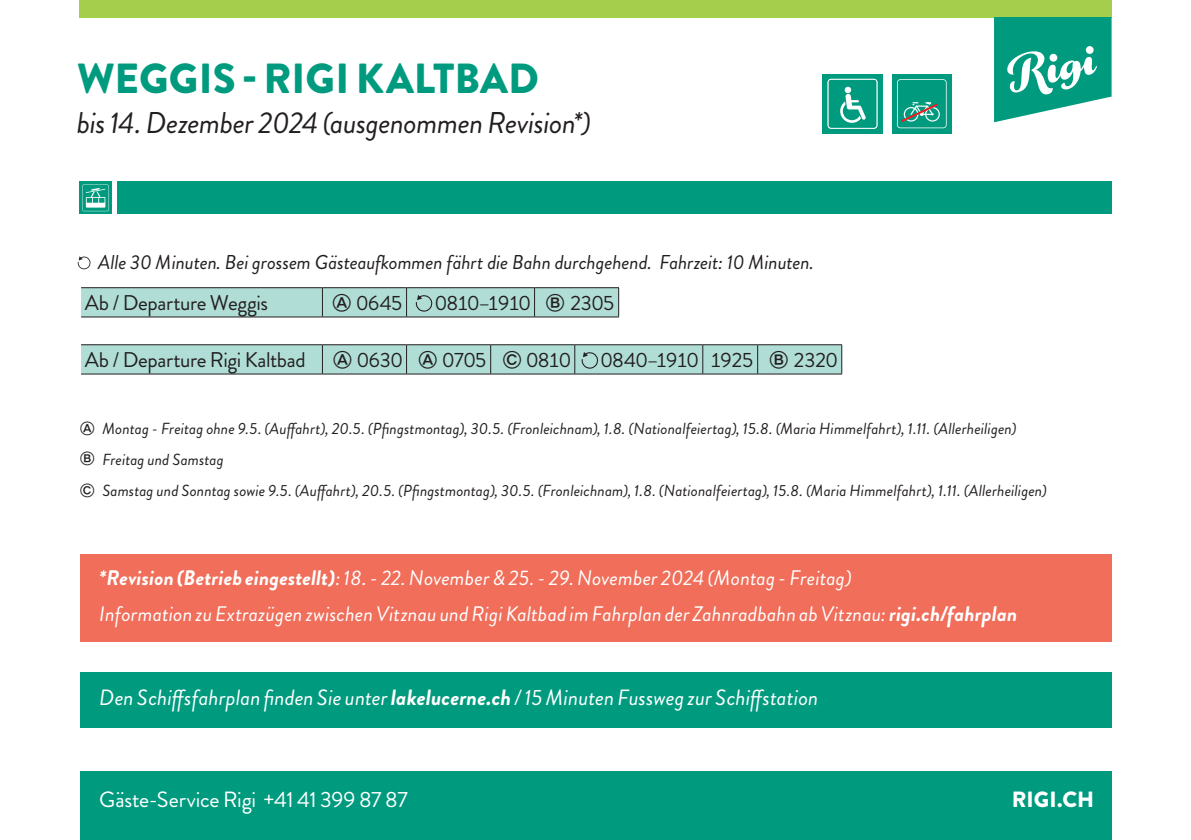
<style>
.page{position:relative;width:1191px;height:840px;background:#fff}
.page>*{position:absolute;margin:0;border:0;box-sizing:border-box;transform-origin:0 0}
.t1{font:900 42px "Brandon Grotesque";color:#009b7f}
.t2{font:italic 30px "Brandon Grotesque";letter-spacing:-.015em;color:#231f20}
.t3{font:italic 22px "Brandon Grotesque";letter-spacing:.005em;color:#fff}
.t4{font:22px "Brandon Grotesque";letter-spacing:-.01em;color:#fff}
.t5{font:900 22px "Brandon Grotesque";color:#fff}
.t6{font:21.2px "Brandon Grotesque";letter-spacing:-.02em;color:#231f20}
.t7{font:italic 21px "Brandon Grotesque";letter-spacing:.005em;color:#fff}
.t8{font:20.6px "Brandon Grotesque";letter-spacing:-.075em;color:#231f20}
.F-Fussnote_Copy_mit_Zahl{font:italic 20px "Brandon Grotesque";letter-spacing:-.005em;color:#231f20}
.hinweise{font:italic 16px "Brandon Grotesque";letter-spacing:.005em;color:#231f20}
.s1{font-weight:700}
</style>
<div class="page">
<div style="left:79px;top:0;width:1032px;height:17px;background:#a4ce4c"></div>
<svg style="left:994px;top:17px;width:117px;height:105px"></svg>
<div style="left:80px;top:771px;width:1031px;height:68px;background:#009b7f"></div>
<div style="left:117px;top:181px;width:994px;height:33px;background:#009b7f"></div>
<div style="left:79px;top:181px;width:33px;height:33px;background:#009b7f"></div>
<svg style="left:82px;top:184px;width:27px;height:27px"></svg>
<svg style="left:81px;top:287px;width:538px;height:30px;background:#a8d3cc"></svg>
<svg style="left:81px;top:344px;width:761px;height:30px;background:#a7d2cb"></svg>
<div style="left:892px;top:74px;width:60px;height:59px;background:#009b7f"></div>
<svg style="left:897px;top:79px;width:49px;height:49px"></svg>
<div style="left:822px;top:74px;width:60px;height:59px;background:#009b7f"></div>
<svg style="left:827px;top:79px;width:50px;height:50px"></svg>
<svg style="left:78px;top:256px;width:13px;height:13px"></svg>
<div style="left:80px;top:553px;width:1031px;height:88px;background:#f06e5a"></div>
<div style="left:80px;top:672px;width:1031px;height:55px;background:#009b7f"></div>
<p class="t1" style="left:77px;top:49px;width:463px">WEGGIS - RIGI KALTBAD</p>
<p class="t2" style="left:77px;top:102px;width:516px">bis 14. Dezember 2024 (ausgenommen Revision*)</p>
<p class="F-Fussnote_Copy_mit_Zahl" style="left:98px;top:248px;width:717px">Alle 30 Minuten. Bei grossem Gästeaufkommen fährt die Bahn durchgehend. Fahrzeit: 10 Minuten.</p>
<p class="t6" style="left:85px;top:288px;width:185px">Ab / Departure Weggis</p>
<p class="t8" style="left:332px;top:288px;width:72px">Ⓐ 0645</p>
<p class="t8" style="left:435px;top:288px;width:182px">0810–1910 Ⓑ 2305</p>
<p class="t6" style="left:85px;top:345px;width:222px">Ab / Departure Rigi Kaltbad</p>
<p class="t8" style="left:333px;top:345px;width:240px">Ⓐ 0630 Ⓐ 0705 Ⓒ 0810</p>
<p class="t8" style="left:600px;top:345px;width:239px">0840–1910 1925 Ⓑ 2320</p>
<p class="hinweise" style="left:80px;top:418px;width:938px">Ⓐ Montag - Freitag ohne 9.5. (Auffahrt), 20.5. (Pfingstmontag), 30.5. (Fronleichnam), 1.8. (Nationalfeiertag), 15.8. (Maria Himmelfahrt), 1.11. (Allerheiligen)</p>
<p class="hinweise" style="left:80px;top:448px;width:145px">Ⓑ Freitag und Samstag</p>
<p class="hinweise" style="left:80px;top:479px;width:969px">Ⓒ Samstag und Sonntag sowie 9.5. (Auffahrt), 20.5. (Pfingstmontag), 30.5. (Fronleichnam), 1.8. (Nationalfeiertag), 15.8. (Maria Himmelfahrt), 1.11. (Allerheiligen)</p>
<p class="t7" style="left:99px;top:563px;width:754px"><span class="s1">*Revision (Betrieb eingestellt)</span>: 18. - 22. November &amp; 25. - 29. November 2024 (Montag - Freitag)</p>
<p class="t7" style="left:99px;top:599px;width:919px">Information zu Extrazügen zwischen Vitznau und Rigi Kaltbad im Fahrplan der Zahnradbahn ab Vitznau: <span class="s1">rigi.ch/fahrplan</span></p>
<p class="t3" style="left:99px;top:682px;width:720px">Den Schiffsfahrplan finden Sie unter <span class="s1">lakelucerne.ch</span> / 15 Minuten Fussweg zur Schiffstation</p>
<p class="t4" style="left:99px;top:784px;width:310px">Gäste-Service Rigi +41 41 399 87 87</p>
<p class="t5" style="left:1011px;top:783px;width:84px">RIGI.CH</p>
</div>
